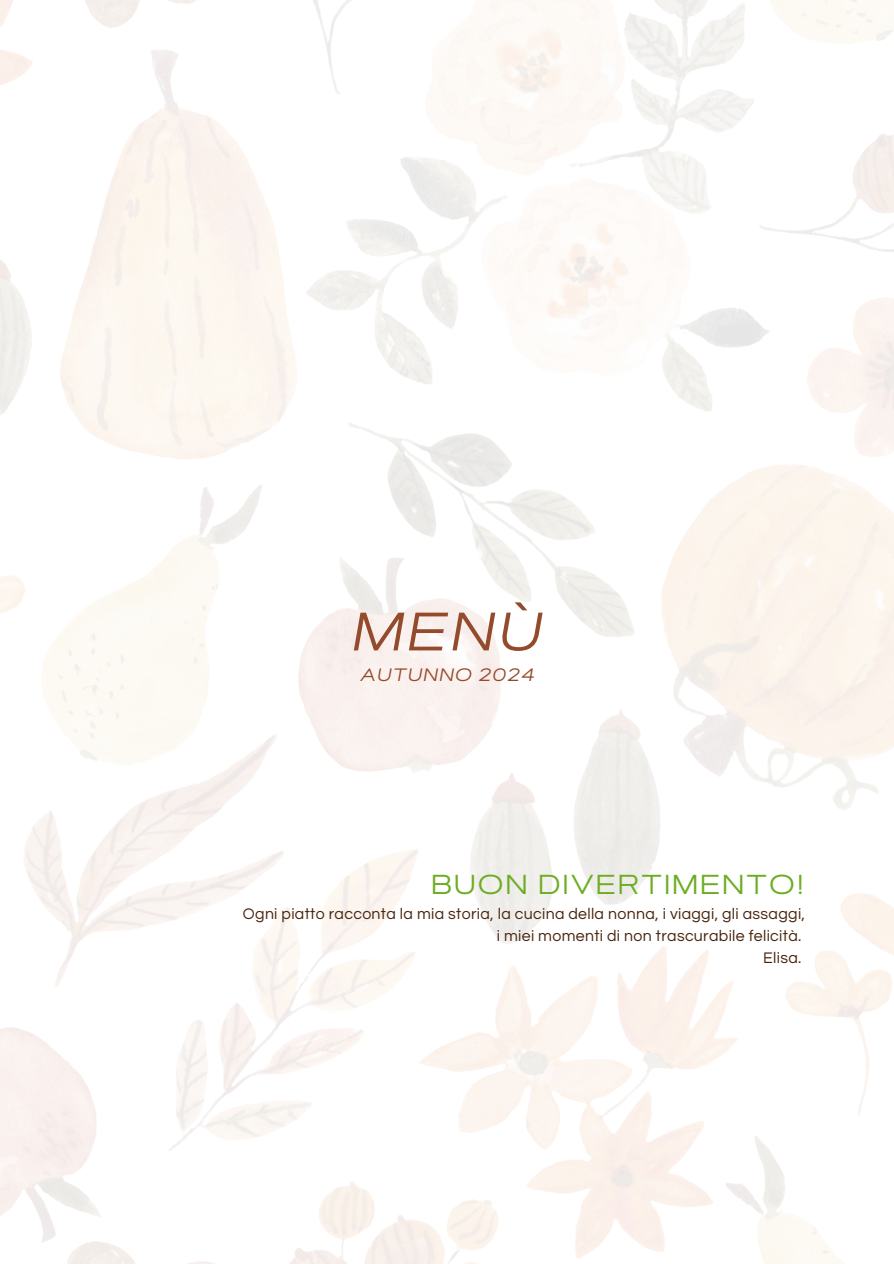
<style>
.page{position:relative;width:894px;height:1264px;background:#fff}
.page>*{position:absolute;margin:0;border:0;box-sizing:border-box;transform-origin:0 0}
.t1{font:54px "Artegra Sans Ex Regular It";color:#944b2c}
.t2{font:27.3px "Artegra Sans Ex";letter-spacing:.04em;color:#6cad21}
.t3{font:17.85px "Artegra Sans Ex Regular It";letter-spacing:.04em;color:#944b2c}
.t4{font:15.9px "Questrial";letter-spacing:.02em;color:#48240c}
</style>
<div class="page">
<p class="t1" style="left:349px;top:597px;width:192px">MENÙ</p>
<p class="t3" style="left:359px;top:663px;width:176px">AUTUNNO 2024</p>
<p class="t2" style="left:430px;top:867px;width:375px">BUON DIVERTIMENTO!</p>
<h1 class="t4" style="left:243px;top:905px;width:563px">Ogni piatto racconta la mia storia, la cucina della nonna, i viaggi, gli assaggi,</h1>
<h2 class="t4" style="left:496px;top:928px;width:306px">i miei momenti di non trascurabile felicità.</h2>
<p class="t4" style="left:763px;top:950px;width:40px">Elisa.</p>
</div>
